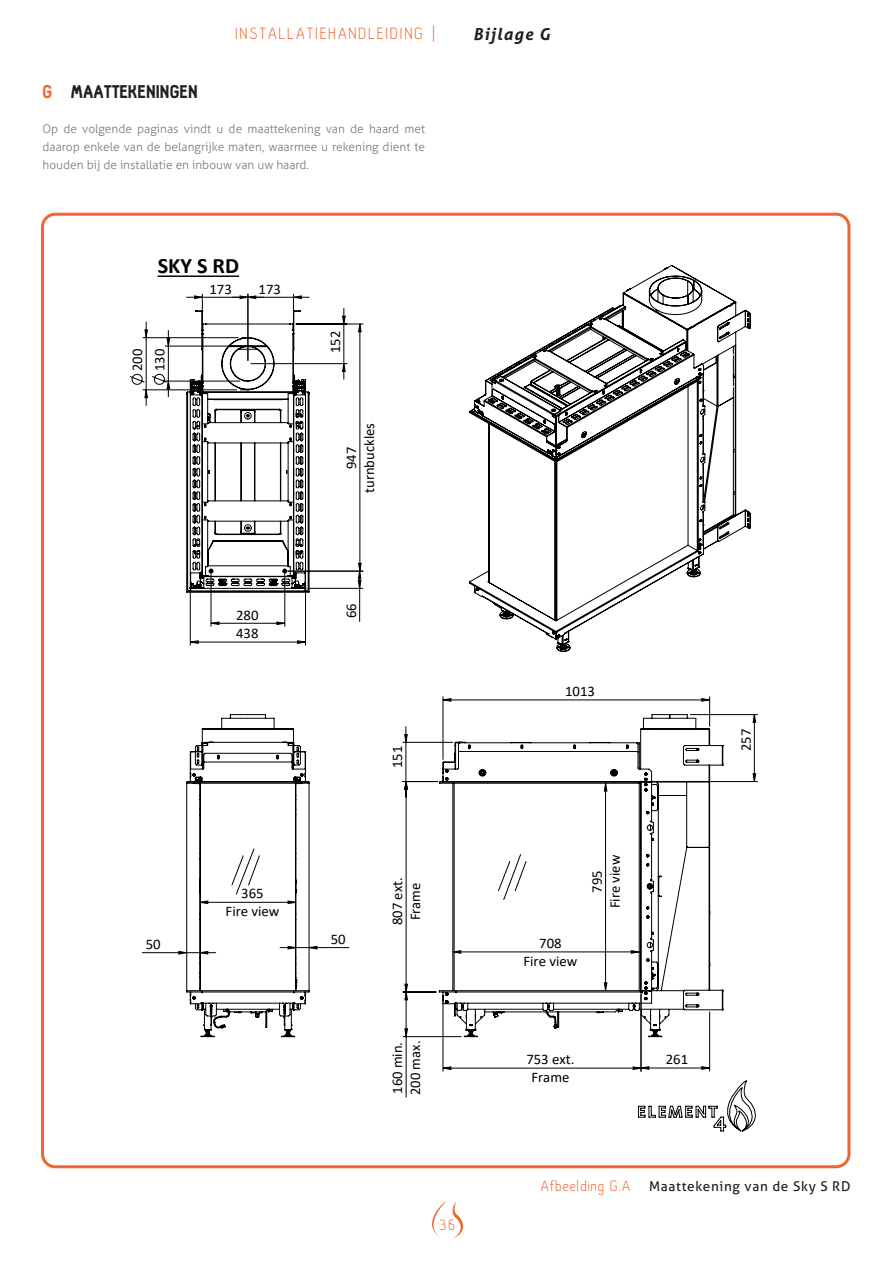
<style>
.page{position:relative;width:893px;height:1263px;background:#fff}
.page>*{position:absolute;margin:0;border:0;box-sizing:border-box;transform-origin:0 0}
.t1{font:700 22.05px "Calibri";color:#000}
.t2{font:300 18px "Hallosans";letter-spacing:.11em;color:#f26431}
.t3{font:900 18px "Hallosans";color:#231f20}
.t4{font:italic 700 16.5px "Aller";letter-spacing:.075em;color:#231f20}
.t5{font:300 16.5px "Hallosans";color:#f26431}
.t6{font:14.7px/18px "Calibri";color:#000;text-align:center}
.t7{font:14.55px/17.9px "Calibri";color:#000;text-align:center}
.t8{font:13.5px "Aller";letter-spacing:.05em;color:#231f20}
.t9{font:300 12px/18px "Aller";color:#76787b;text-align:justify}
.s1{color:#f26431}
.s2{font-family:"Hallosans";font-weight:300;font-size:16.5px;color:#f26431}
</style>
<div class="page">
<svg style="left:432px;top:1202px;width:13px;height:35px"></svg>
<svg style="left:453px;top:1201px;width:10px;height:37px"></svg>
<svg style="left:622px;top:265px;width:129px;height:281px"></svg>
<hr style="left:158px;top:275px;width:81px;height:2px;background:#000">
<hr style="left:202px;top:294px;width:1px;height:37px;background:#000">
<hr style="left:142px;top:952px;width:45px;height:1px;background:#000">
<hr style="left:248px;top:294px;width:1px;height:66px;background:#000">
<hr style="left:293px;top:294px;width:1px;height:37px;background:#000">
<hr style="left:443px;top:999px;width:1px;height:72px;background:#000">
<hr style="left:641px;top:994px;width:1px;height:77px;background:#000">
<hr style="left:709px;top:1012px;width:1px;height:59px;background:#000">
<hr style="left:406px;top:1037px;width:1px;height:60px;background:#000">
<hr style="left:690px;top:714px;width:67px;height:1px;background:#000">
<hr style="left:644px;top:781px;width:113px;height:1px;background:#000">
<hr style="left:143px;top:390px;width:94px;height:1px;background:#000">
<hr style="left:143px;top:337px;width:95px;height:1px;background:#000">
<hr style="left:165px;top:381px;width:75px;height:1px;background:#000">
<hr style="left:165px;top:346px;width:76px;height:1px;background:#000">
<svg style="left:638px;top:1080px;width:118px;height:52px"></svg>
<svg style="left:194px;top:295px;width:63px;height:1px"></svg>
<svg style="left:179px;top:296px;width:531px;height:773px"></svg>
<svg style="left:640px;top:1066px;width:70px;height:4px"></svg>
<svg style="left:342px;top:308px;width:20px;height:280px"></svg>
<svg style="left:358px;top:571px;width:398px;height:466px"></svg>
<svg style="left:129px;top:322px;width:41px;height:83px"></svg>
<h2 class="t2" style="left:235px;top:24px;width:202px">INSTALLATIEHANDLEIDING |</h2>
<h3 class="t4" style="left:473px;top:24px;width:78px">Bijlage G</h3>
<p class="t3" style="left:43px;top:82px;width:157px"><span class="s1">G</span> MAATTEKENINGEN</p>
<p class="t9" style="left:43px;top:119px;width:384px">Op de volgende paginas vindt u de maattekening van de haard met daarop enkele van de belangrijke maten, waarmee u rekening dient te houden bij de installatie en inbouw van uw haard.</p>
<h1 class="t1" style="left:158px;top:251px;width:83px">SKY S RD</h1>
<p class="t6" style="left:126px;top:371px;width:24px;line-height:22.2px;text-align:left;rotate:-90deg">200<br>130</p>
<p class="t7" style="left:146px;top:935px;width:16px">50</p>
<p class="t7" style="left:209px;top:279px;width:24px">173</p>
<p class="t7" style="left:259px;top:279px;width:24px">173</p>
<p class="t6" style="left:326px;top:353px;width:24px;rotate:-90deg">152</p>
<p class="t6" style="left:342px;top:493px;width:71px;rotate:-90deg">947 turnbuckles</p>
<p class="t7" style="left:236px;top:605px;width:24px">280</p>
<p class="t6" style="left:342px;top:618px;width:16px;rotate:-90deg">66</p>
<p class="t7" style="left:236px;top:624px;width:24px">438</p>
<p class="t6" style="left:388px;top:768px;width:24px;rotate:-90deg">151</p>
<p class="t7" style="left:226px;top:884px;width:55px">365<br>Fire view</p>
<p class="t7" style="left:331px;top:930px;width:16px">50</p>
<p class="t6" style="left:388px;top:925px;width:49px;rotate:-90deg">807 ext.<br>Frame</p>
<p class="t6" style="left:388px;top:1095px;width:56px;text-align:left;rotate:-90deg">160 min.<br>200 max.</p>
<h3 class="t5" style="left:440px;top:1216px;width:17px">36</h3>
<p class="t7" style="left:565px;top:682px;width:31px">1013</p>
<p class="t7" style="left:523px;top:934px;width:55px">708<br>Fire view</p>
<p class="t6" style="left:587px;top:908px;width:55px;rotate:-90deg">795<br>Fire view</p>
<p class="t7" style="left:526px;top:1050px;width:50px">753 ext.<br>Frame</p>
<p class="t7" style="left:666px;top:1050px;width:24px">261</p>
<p class="t6" style="left:736px;top:751px;width:24px;rotate:-90deg">257</p>
<p class="t8" style="left:541px;top:1178px;width:311px"><span class="s2">Afbeelding G.A</span> Maattekening van de Sky S RD</p>
</div>
